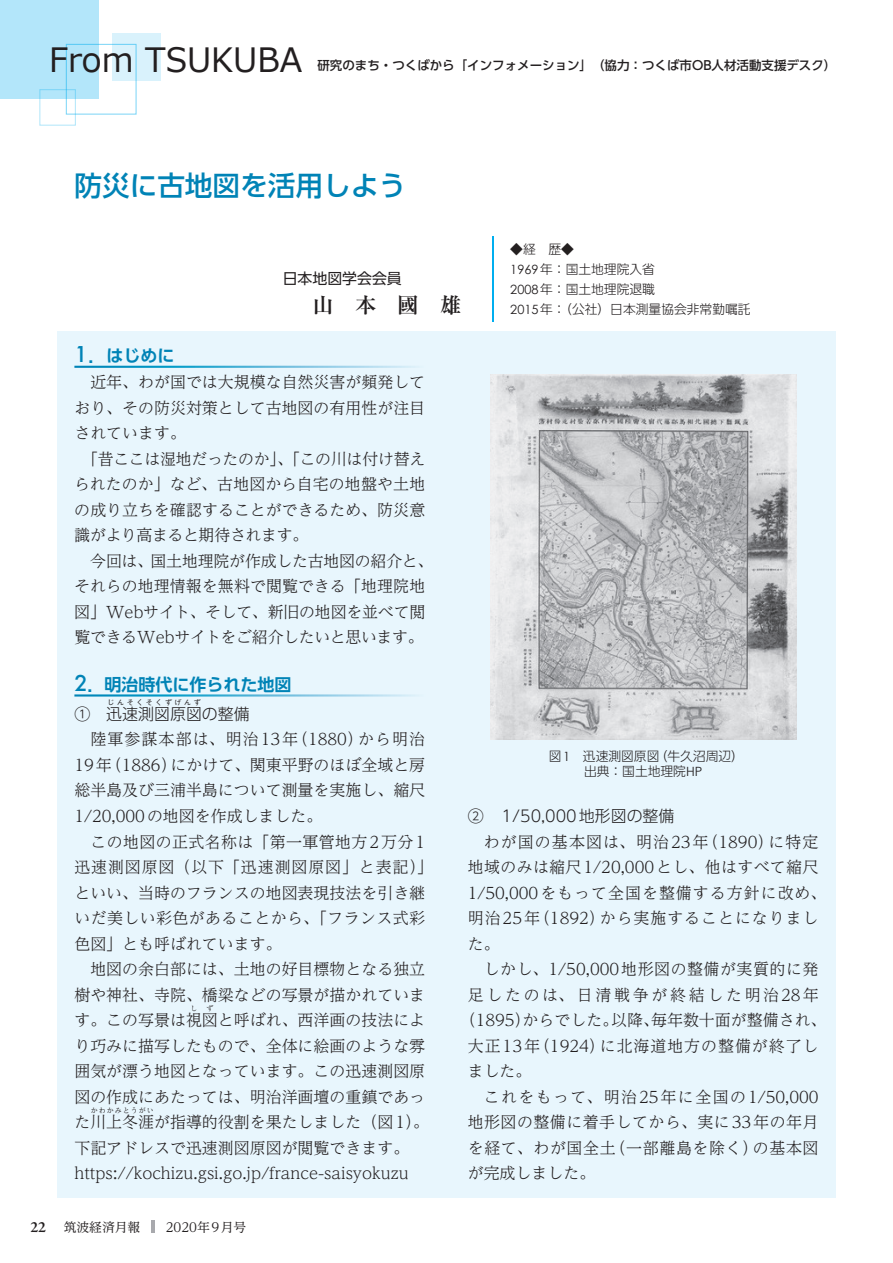
<style>
.page{position:relative;width:893px;height:1263px;background:#fff}
.page>*{position:absolute;margin:0;border:0;box-sizing:border-box;transform-origin:0 0}
.t1{font:33.6px "Meiryo";color:#231f20}
.t2{font:500 27.6px "UD Shin Go Pro";color:#0083b6}
.t3{font:700 21.3px "Ryumin Pro";color:#231f20}
.t4{font:700 16.95px "UD Shin Go Pro De";color:#0083b6}
.t5{font:300 15.9px/25.5px "UD Reimin Pr 6 N";color:#231f20;text-align:justify}
.t6{font:300 15.9px/25.5px "UD Reimin Pr 6 N";letter-spacing:.06em;color:#231f20}
.t7{font:300 15.9px/25.5px "UD Reimin Pr 6 N";letter-spacing:.025em;color:#231f20}
.t8{font:300 15.9px "UD Reimin Pr 6 N";letter-spacing:-.02em;color:#231f20}
.t9{font:300 15.9px "UD Shin Go Pr 6";color:#231f20}
.t10{font:300 15.9px "UD Reimin Pr 6 N";letter-spacing:.035em;color:#231f20}
.t11{font:300 15.9px "UD Reimin Pr 6 N";letter-spacing:.09em;color:#231f20}
.t12{font:300 15.9px "UD Reimin Pr 6 N";letter-spacing:.03em;color:#231f20}
.t13{font:300 15.9px "UD Reimin Pr 6 N";letter-spacing:.04em;color:#231f20}
.t14{font:300 15.9px "UD Reimin Pr 6 N";letter-spacing:.17em;color:#231f20}
.t15{font:14.85px "UD Shin Go Pro";color:#231f20}
.t16{font:300 12.75px/19.8px "UD Shin Go Pro";color:#231f20}
.t17{font:12.75px "UD Reimin Pr 6 N";color:#231f20}
.t18{font:500 12.45px "UD Shin Go Pro";color:#231f20}
.t19{font:300 6.9px "UD Shin Go Pr 6";letter-spacing:.385em;color:#231f20}
.t20{font:300 6.9px "UD Reimin Pr 6 N";letter-spacing:.155em;color:#231f20}
.s1{font-family:"Century Gothic";font-weight:400}
.s2{font-family:"Futura";font-weight:500;font-size:21.3px}
.s3{font-family:"Garamond Premr Pro";font-weight:600;font-size:15.9px}
</style>
<div class="page">
<div style="left:57px;top:332px;width:779px;height:866px;background:#e8f6fd"></div>
<div style="left:0;top:0;width:98px;height:98px;background:#b3e6fa"></div>
<div style="left:113px;top:34px;width:48px;height:47px;background:#d9f2fc"></div>
<hr style="left:74px;top:366px;width:351px;height:2px;background:#fff">
<hr style="left:74px;top:694px;width:351px;height:2px;background:#fff">
<hr style="left:492px;top:236px;width:1px;height:85px;background:#00aeef">
<img style="left:490px;top:374px;width:306px;height:365px">
<hr style="left:151px;top:1220px;width:4px;height:13px;background:#a8a9ad">
<h1 class="t1" style="left:49px;top:36px;width:254px">From TSUKUBA</h1>
<p class="t18" style="left:317px;top:56px;width:520px">研究のまち・つくばから「インフォメーション」（協力：つくば市OB人材活動支援デスク）</p>
<h2 class="t2" style="left:74px;top:163px;width:333px">防災に古地図を活用しよう</h2>
<p class="t15" style="left:283px;top:266px;width:121px">日本地図学会会員</p>
<h3 class="t3" style="left:313px;top:288px;width:150px">山　本　國　雄</h3>
<p class="t16" style="left:510px;top:239px;width:242px">◆経　歴◆<br><span class="s1">1969</span>年：国土地理院入省<br><span class="s1">2008</span>年：国土地理院退職<br><span class="s1">2015</span>年：（公社）日本測量協会非常勤嘱託</p>
<p class="t5" style="left:74px;top:369px;width:352px">　近年、わが国では大規模な自然災害が頻発して</p>
<p class="t5" style="left:74px;top:394px;width:352px">おり、その防災対策として古地図の有用性が注目</p>
<p class="t5" style="left:74px;top:420px;width:113px">されています。</p>
<p class="t8" style="left:82px;top:446px;width:345px">「昔ここは湿地だったのか」、「この川は付け替え</p>
<p class="t5" style="left:74px;top:471px;width:353px">られたのか」など、古地図から自宅の地盤や土地</p>
<p class="t5" style="left:74px;top:496px;width:353px">の成り立ちを確認することができるため、防災意</p>
<p class="t8" style="left:74px;top:522px;width:236px">識がより高まると期待されます。</p>
<p class="t5" style="left:90px;top:547px;width:345px">今回は、国土地理院が作成した古地図の紹介と、</p>
<p class="t5" style="left:74px;top:573px;width:353px">それらの地理情報を無料で閲覧できる「地理院地</p>
<p class="t5" style="left:74px;top:598px;width:353px">図」Webサイト、そして、新旧の地図を並べて閲</p>
<p class="t8" style="left:74px;top:624px;width:351px">覧できるWebサイトをご紹介したいと思います。</p>
<p class="t4" style="left:74px;top:670px;width:219px"><span class="s2">2</span>．明治時代に作られた地図</p>
<p class="t9" style="left:74px;top:701px;width:177px">①　迅速測図原図の整備</p>
<p class="t19" style="left:108px;top:697px;width:95px">じんそくそくずげんず</p>
<p class="t5" style="left:74px;top:726px;width:352px;text-indent:16px">陸軍参謀本部は、明治13年（1880）から明治19年（1886）にかけて、関東平野のほぼ全域と房総半島及び三浦半島について測量を実施し、縮尺1/20,000の地図を作成しました。</p>
<p class="t7" style="left:74px;top:828px;width:360px;text-indent:16px">この地図の正式名称は「第一軍管地方2万分1迅速測図原図（以下「迅速測図原図」と表記）」といい、当時のフランスの地図表現技法を引き継いだ美しい彩色があることから、「フランス式彩色図」とも呼ばれています。</p>
<p class="t5" style="left:74px;top:956px;width:352px;text-indent:16px">地図の余白部には、土地の好目標物となる独立樹や神社、寺院、橋梁などの写景が描かれています。この写景は視図と呼ばれ、西洋画の技法によ</p>
<p class="t20" style="left:191px;top:1003px;width:8px">し</p>
<p class="t20" style="left:206px;top:1003px;width:8px">ず</p>
<p class="t5" style="left:74px;top:1032px;width:356px;text-align:left">り巧みに描写したもので、全体に絵画のような雰囲気が漂う地図となっています。この迅速測図原図の作成にあたっては、明治洋画壇の重鎮であった川上冬涯が指導的役割を果たしました（図1）。</p>
<p class="t20" style="left:91px;top:1105px;width:64px">かわかみとうがい</p>
<p class="t5" style="left:74px;top:1134px;width:336px">下記アドレスで迅速測図原図が閲覧できます。https://kochizu.gsi.go.jp/france-saisyokuzu</p>
<p class="t17" style="left:30px;top:1216px;width:217px"><span class="s3">22</span> 筑波経済月報　　2020年 9月号</p>
<p class="t16" style="left:549px;top:748px;width:197px;line-height:14.9px;text-align:center">図<span class="s1">1</span>　迅速測図原図（牛久沼周辺）出典：国土地理院<span class="s1">HP</span></p>
<p class="t9" style="left:468px;top:803px;width:208px">②　1/50,000地形図の整備</p>
<p class="t6" style="left:468px;top:828px;width:360px;text-indent:16px">わが国の基本図は、明治23年（1890）に特定地域のみは縮尺1/20,000とし、他はすべて縮尺<br>1/50,000をもって全国を整備する方針に改め、明治25年（1892）から実施することになりました。</p>
<p class="t10" style="left:484px;top:956px;width:336px">しかし、1/50,000地形図の整備が実質的に発</p>
<p class="t14" style="left:468px;top:982px;width:352px">足したのは、日清戦争が終結した明治28年</p>
<p class="t5" style="left:460px;top:1007px;width:368px">（1895）からでした。以降、毎年数十面が整備され、</p>
<p class="t6" style="left:468px;top:1032px;width:352px">大正13年（1924）に北海道地方の整備が終了し</p>
<p class="t5" style="left:468px;top:1058px;width:65px">ました。</p>
<p class="t11" style="left:484px;top:1084px;width:336px">これをもって、明治25年に全国の1/50,000</p>
<p class="t12" style="left:468px;top:1109px;width:352px">地形図の整備に着手してから、実に33年の年月</p>
<p class="t13" style="left:468px;top:1135px;width:352px">を経て、わが国全土（一部離島を除く）の基本図</p>
<p class="t5" style="left:468px;top:1160px;width:129px">が完成しました。</p>
</div>
